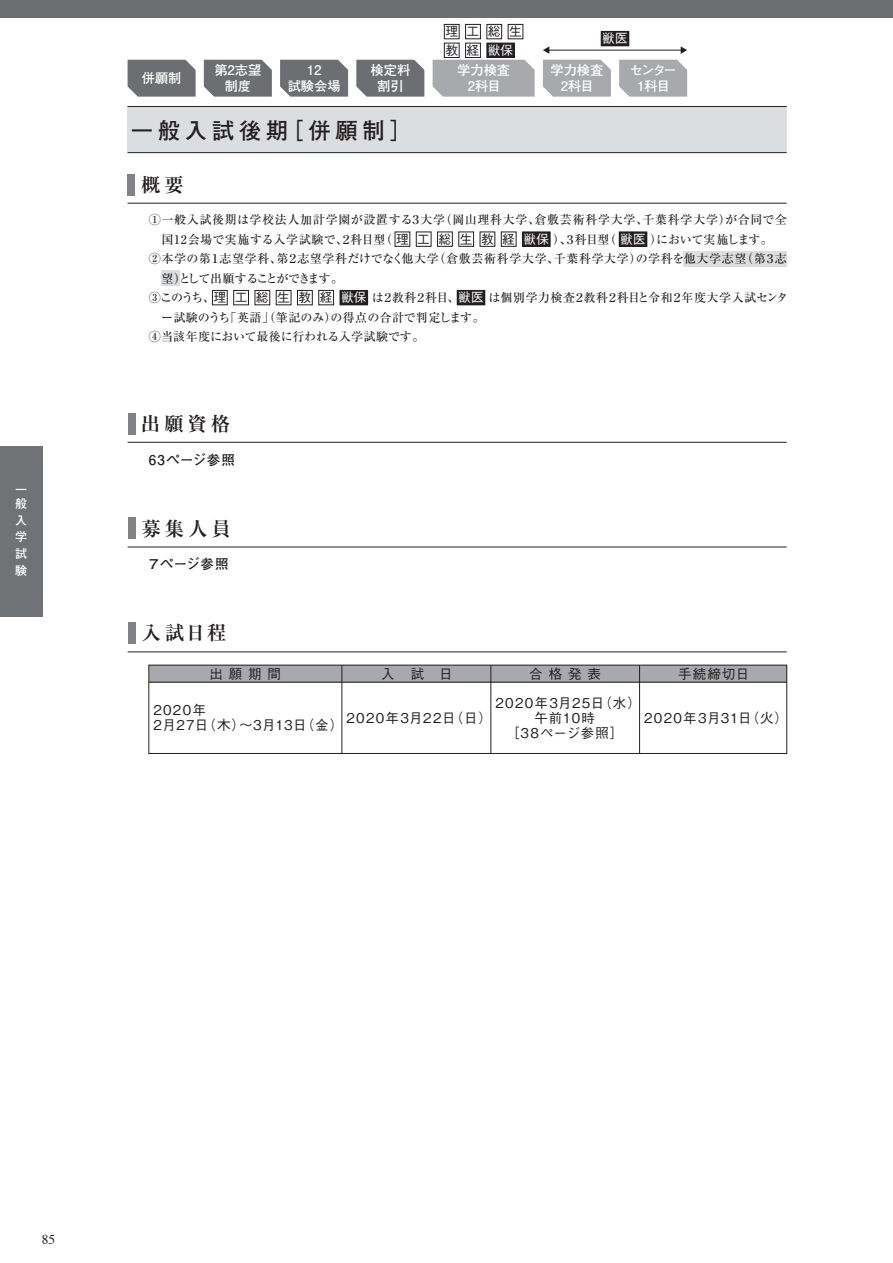
<style>
.page{position:relative;width:893px;height:1263px;background:#fff}
.page>*{position:absolute;margin:0;border:0;box-sizing:border-box;transform-origin:0 0}
.t1{font:700 22.5px "Futo Go B101 Pr 6 N";letter-spacing:.2em;color:#231f20}
.t2{font:700 19.5px "Ryumin Pr 6 N";letter-spacing:.2em;color:#231f20}
.t3{font:500 13.5px/29.1px "Gothic BBB Pr 6 N";letter-spacing:.09em;color:#231f20;text-align:center}
.t4{font:500 13.5px/15px "Gothic BBB Pr 6 N";letter-spacing:.045em;color:#231f20}
.t5{font:500 13.5px/15px "Gothic BBB Pr 6 N";letter-spacing:.055em;color:#231f20;text-align:center}
.t6{font:700 13.5px "Futo Go B101 Pr 6 N";letter-spacing:.06em;color:#231f20}
.t7{font:700 13.5px "Futo Go B101 Pr 6 N";letter-spacing:.025em;color:#231f20}
.t8{font:13.5px "Times";color:#231f20}
.t9{font:700 13.2px/15.6px "Futo Go B101 Pr 6 N";color:#fff;text-align:center}
.t10{font:500 12.75px/18.8px "Gothic BBB Pr 6 N";letter-spacing:.665em;color:#231f20}
.t11{font:500 12.75px "Gothic BBB Pr 6 N";color:#fff}
.t12{font:500 12px/19.5px "Ryumin Pr 6 N";letter-spacing:.06em;color:#231f20}
.t13{font:500 12px "Ryumin Pr 6 N";letter-spacing:.055em;color:#231f20}
.t14{font:500 12px "Ryumin Pr 6 N";letter-spacing:-.065em;color:#231f20}
.t15{font:500 12px "Ryumin Pr 6 N";letter-spacing:.025em;color:#231f20}
.t16{font:500 12px "Ryumin Pr 6 N";letter-spacing:-.05em;color:#231f20}
.t17{font:500 12px "Ryumin Pr 6 N";letter-spacing:-.015em;color:#231f20}
.t18{font:500 12px "Ryumin Pr 6 N";letter-spacing:-.085em;color:#231f20}
.t19{font:700 12px/16.8px "Futo Go B101 Pr 6 N";color:#fff}
.s1{color:#fff}
.s2{font-family:"Gothic BBB Pr 6 N";font-size:12.75px}
.s3{font-family:"Gothic BBB Pr 6 N";font-size:12.75px;color:#fff}
</style>
<div class="page">
<div style="left:683px;top:251px;width:104px;height:15px;background:#dcdddf"></div>
<div style="left:161px;top:270px;width:18px;height:16px;background:#dcdddf"></div>
<div style="left:128px;top:106px;width:659px;height:47px;background:#dcdddf"></div>
<hr style="left:128px;top:152px;width:659px;height:1px;background:#231f20">
<hr style="left:128px;top:106px;width:659px;height:1px;background:#231f20">
<hr style="left:128px;top:203px;width:659px;height:1px;background:#231f20">
<div style="left:128px;top:174px;width:7px;height:21px;background:#808285"></div>
<hr style="left:128px;top:547px;width:659px;height:1px;background:#231f20">
<div style="left:128px;top:518px;width:7px;height:21px;background:#808285"></div>
<hr style="left:128px;top:442px;width:659px;height:1px;background:#231f20">
<div style="left:128px;top:413px;width:7px;height:21px;background:#808285"></div>
<hr style="left:128px;top:652px;width:659px;height:1px;background:#231f20">
<div style="left:128px;top:623px;width:8px;height:21px;background:#808285"></div>
<div style="left:149px;top:665px;width:638px;height:17px;background:#a8a9ad"></div>
<hr style="left:149px;top:682px;width:638px;height:1px;background:#231f20">
<hr style="left:491px;top:665px;width:1px;height:89px;background:#231f20">
<hr style="left:639px;top:665px;width:1px;height:89px;background:#231f20">
<div style="left:149px;top:665px;width:638px;height:89px;border:1px solid #231f20"></div>
<hr style="left:342px;top:665px;width:1px;height:89px;background:#231f20">
<div style="left:395px;top:232px;width:15px;height:15px;border:1px solid #231f20"></div>
<div style="left:416px;top:232px;width:15px;height:15px;border:1px solid #231f20"></div>
<div style="left:437px;top:232px;width:16px;height:15px;border:1px solid #231f20"></div>
<div style="left:458px;top:232px;width:16px;height:15px;border:1px solid #231f20"></div>
<div style="left:480px;top:232px;width:15px;height:15px;border:1px solid #231f20"></div>
<div style="left:501px;top:232px;width:15px;height:15px;border:1px solid #231f20"></div>
<div style="left:523px;top:232px;width:27px;height:14px;background:#231f20"></div>
<div style="left:522px;top:232px;width:28px;height:15px;border:1px solid #231f20"></div>
<div style="left:619px;top:232px;width:28px;height:14px;background:#231f20"></div>
<div style="left:619px;top:232px;width:28px;height:15px;border:1px solid #231f20"></div>
<div style="left:212px;top:290px;width:16px;height:15px;border:1px solid #231f20"></div>
<div style="left:233px;top:290px;width:16px;height:15px;border:1px solid #231f20"></div>
<div style="left:255px;top:290px;width:15px;height:15px;border:1px solid #231f20"></div>
<div style="left:276px;top:290px;width:15px;height:15px;border:1px solid #231f20"></div>
<div style="left:297px;top:290px;width:16px;height:15px;border:1px solid #231f20"></div>
<div style="left:318px;top:290px;width:16px;height:15px;border:1px solid #231f20"></div>
<div style="left:340px;top:290px;width:28px;height:15px;background:#231f20"></div>
<div style="left:457px;top:290px;width:28px;height:15px;background:#231f20"></div>
<svg style="left:128px;top:60px;width:68px;height:37px;background:#747578"></svg>
<svg style="left:204px;top:60px;width:68px;height:37px;background:#747578"></svg>
<svg style="left:356px;top:60px;width:68px;height:37px;background:#747578"></svg>
<svg style="left:280px;top:60px;width:68px;height:37px;background:#747578"></svg>
<div style="left:543px;top:60px;width:68px;height:37px;background:#a8a9ad"></div>
<svg style="left:619px;top:60px;width:68px;height:37px;background:#acadb1"></svg>
<hr style="left:548px;top:50px;width:134px;height:1px;background:#231f20">
<svg style="left:681px;top:46px;width:6px;height:8px"></svg>
<svg style="left:543px;top:46px;width:6px;height:8px"></svg>
<div style="left:433px;top:60px;width:102px;height:37px;background:#a8a9ad"></div>
<div style="left:601px;top:31px;width:28px;height:15px;background:#231f20"></div>
<div style="left:444px;top:24px;width:15px;height:15px;border:1px solid #231f20"></div>
<div style="left:465px;top:24px;width:16px;height:15px;border:1px solid #231f20"></div>
<div style="left:486px;top:24px;width:16px;height:15px;border:1px solid #231f20"></div>
<div style="left:508px;top:24px;width:15px;height:15px;border:1px solid #231f20"></div>
<div style="left:444px;top:43px;width:15px;height:15px;border:1px solid #231f20"></div>
<div style="left:465px;top:43px;width:16px;height:15px;border:1px solid #231f20"></div>
<div style="left:487px;top:43px;width:27px;height:14px;background:#231f20"></div>
<div style="left:486px;top:43px;width:29px;height:15px;border:1px solid #231f20"></div>
<div style="left:0;top:0;width:893px;height:17px;background:#6d6e71"></div>
<div style="left:0;top:446px;width:43px;height:171px;background:#717275"></div>
<p class="t19" style="left:15px;top:482px;width:19px;line-height:13.6px">一般</p>
<p class="t19" style="left:15px;top:511px;width:19px;text-align:justify">入学試験</p>
<p class="t10" style="left:445px;top:21px;width:78px">理工総生教経<span class="s1">獣保</span></p>
<p class="t11" style="left:602px;top:28px;width:27px">獣医</p>
<p class="t9" style="left:457px;top:62px;width:54px">学力検査<br>2科目</p>
<p class="t9" style="left:288px;top:62px;width:54px">12<br>試験会場</p>
<p class="t9" style="left:550px;top:62px;width:54px">学力検査<br>2科目</p>
<p class="t9" style="left:630px;top:62px;width:48px">センター<br>1科目</p>
<p class="t9" style="left:142px;top:70px;width:41px">併願制</p>
<p class="t9" style="left:214px;top:62px;width:48px">第2志望制度</p>
<p class="t9" style="left:371px;top:62px;width:41px">検定料割引</p>
<h1 class="t1" style="left:131px;top:112px;width:283px">一般入試後期［併願制］</h1>
<h2 class="t2" style="left:141px;top:169px;width:44px">概要</h2>
<p class="t12" style="left:162px;top:209px;width:627px;text-indent:-13px">①一般入試後期は学校法人加計学園が設置する３大学（岡山理科大学、倉敷芸術科学大学、千葉科学大学）が合同で全国12会場で実施する入学試験で、２科目型（　　　　　　　　　　　</p>
<p class="t16" style="left:396px;top:230px;width:378px"><span class="s2">理 工 総 生 教 経</span> <span class="s3">獣保</span>）、３科目型（　 　）において実施します。</p>
<p class="t13" style="left:149px;top:249px;width:639px">②本学の第１志望学科、第２志望学科だけでなく他大学（倉敷芸術科学大学、千葉科学大学）の学科を他大学志望（第３志</p>
<p class="t18" style="left:162px;top:269px;width:183px">望）として出願することができます。</p>
<p class="t14" style="left:149px;top:288px;width:641px">③このうち、　　　　　　　　　　　　　は２教科２科目、　　 は個別学力検査２教科２科目と令和２年度大学入試センタ</p>
<p class="t15" style="left:161px;top:308px;width:325px">ー試験のうち「英語」（筆記のみ）の得点の合計で判定します。</p>
<p class="t17" style="left:149px;top:327px;width:277px">④当該年度において最後に行われる入学試験です。</p>
<p class="t11" style="left:620px;top:229px;width:27px">獣医</p>
<p class="t10" style="left:213px;top:287px;width:155px">理工総生教経<span class="s1">獣保</span></p>
<p class="t11" style="left:458px;top:287px;width:27px">獣医</p>
<h2 class="t2" style="left:141px;top:408px;width:91px">出願資格</h2>
<p class="t6" style="left:149px;top:449px;width:88px">63ページ参照</p>
<h2 class="t2" style="left:141px;top:513px;width:91px">募集人員</h2>
<p class="t7" style="left:147px;top:553px;width:83px">７ページ参照</p>
<h2 class="t2" style="left:141px;top:618px;width:87px">入試日程</h2>
<p class="t3" style="left:381px;top:658px;width:73px">入　試　日</p>
<p class="t3" style="left:495px;top:658px;width:147px">合格発表<br>2020年3月25日（水）</p>
<p class="t5" style="left:506px;top:709px;width:119px">午前10時<br>［38ページ参照］</p>
<p class="t3" style="left:209px;top:658px;width:73px">出願期間</p>
<p class="t3" style="left:678px;top:658px;width:73px">手続締切日</p>
<p class="t3" style="left:644px;top:702px;width:145px">2020年3月31日（火）</p>
<p class="t4" style="left:153px;top:702px;width:191px">2020年<br>2月27日（木）～3月13日（金）</p>
<p class="t3" style="left:346px;top:702px;width:147px">2020年3月22日（日）</p>
<p class="t8" style="left:42px;top:1232px;width:15px">85</p>
</div>
